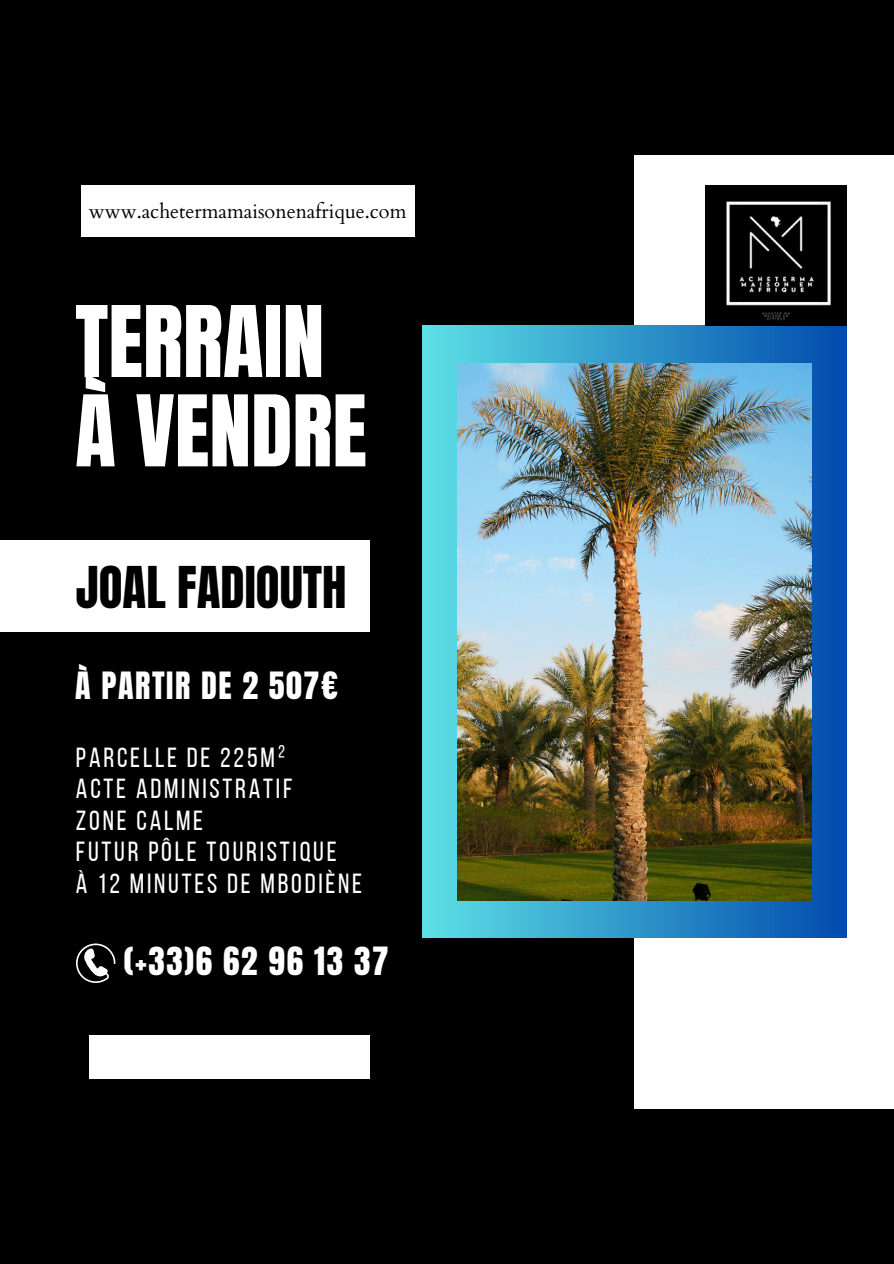
<style>
.page{position:relative;width:894px;height:1264px;background:#fff}
.page>*{position:absolute;margin:0;border:0;box-sizing:border-box;transform-origin:0 0}
.t1{font:83.85px/89.2px "Anton";color:#fff}
.t2{font:48.9px "Anton";color:#000}
.t3{font:33px "Anton";letter-spacing:.05em;color:#fff}
.t4{font:31.95px "Anton";letter-spacing:.05em;color:#fff}
.t5{font:27.6px/31.3px "Bebas Neue";letter-spacing:.1em;color:#fff}
.t6{font:19.8px "Cardo";color:#000}
</style>
<div class="page">
<div style="left:0;top:0;width:893px;height:1263px;background:#000"></div>
<div style="left:634px;top:155px;width:259px;height:953px;background:#fff"></div>
<div style="left:423px;top:325px;width:422px;height:613px;background:linear-gradient(to right,#5de0e6,#034cad)"></div>
<img style="left:457px;top:363px;width:354px;height:537px">
<div style="left:0;top:540px;width:370px;height:91px;background:#fff"></div>
<div style="left:89px;top:1034px;width:281px;height:44px;background:#fff"></div>
<div style="left:81px;top:185px;width:333px;height:52px;background:#fff"></div>
<img style="left:705px;top:185px;width:141px;height:141px">
<svg style="left:76px;top:943px;width:39px;height:39px"></svg>
<p class="t6" style="left:89px;top:199px;width:319px">www.achetermamaisonenafrique.com</p>
<h1 class="t1" style="left:75px;top:298px;width:293px">TERRAIN<br>À VENDRE</h1>
<p class="t2" style="left:76px;top:552px;width:272px">JOAL FADIOUTH</p>
<h3 class="t4" style="left:75px;top:663px;width:264px">À PARTIR DE 2 507€</h3>
<h2 class="t5" style="left:76px;top:744px;width:288px">PARCELLE DE 225M²<br>ACTE ADMINISTRATIF<br>ZONE CALME<br>FUTUR PÔLE TOURISTIQUE<br>À 12 MINUTES DE MBODIÈNE</h2>
<h4 class="t3" style="left:124px;top:937px;width:266px">(+33)6 62 96 13 37</h4>
</div>
